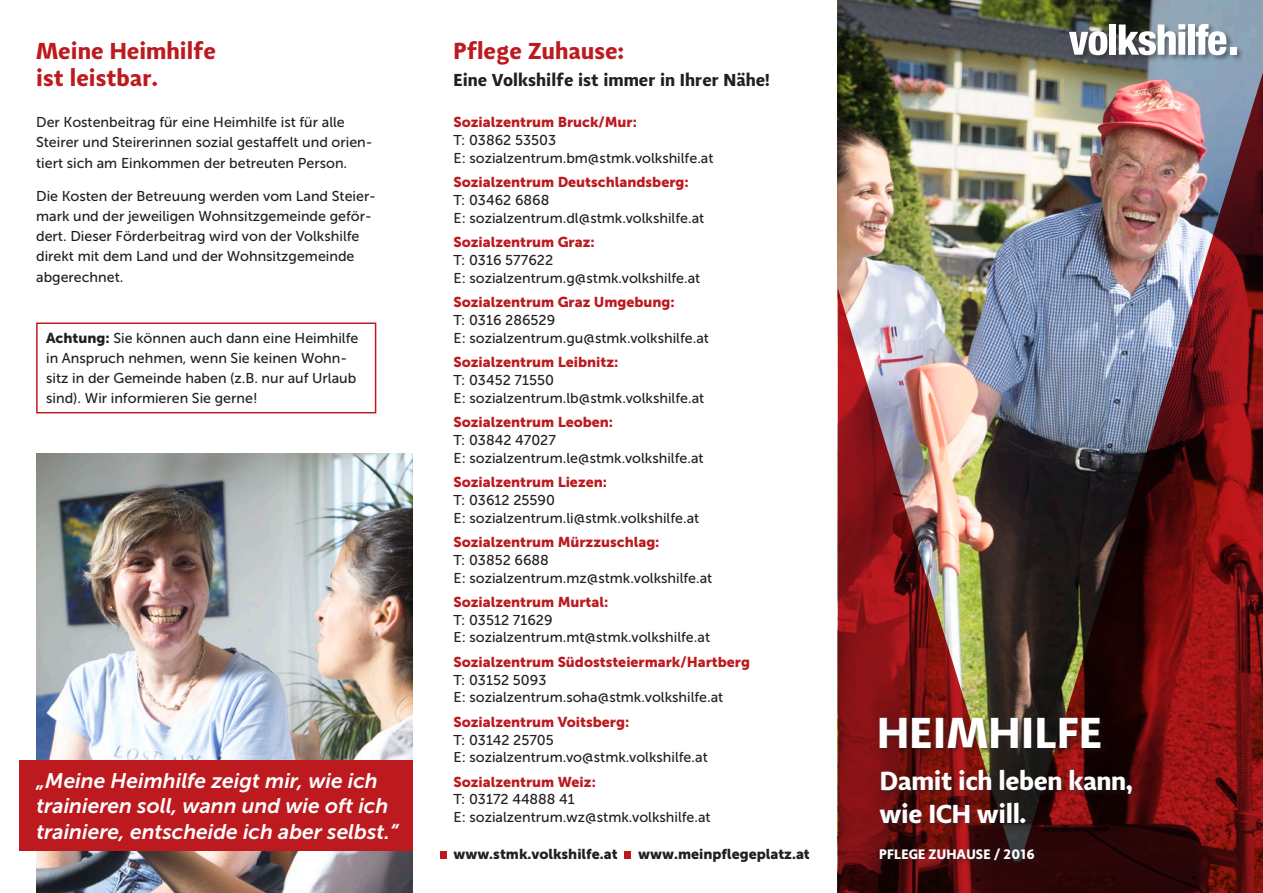
<style>
.page{position:relative;width:1263px;height:893px;background:#fff}
.page>*{position:absolute;margin:0;border:0;box-sizing:border-box;transform-origin:0 0}
.t1{font:700 45px "Adagio Sans";letter-spacing:.01em;color:#fff}
.t2{font:700 27px/32.4px "Adagio Sans";letter-spacing:-.015em;color:#fff}
.t3{font:700 24px/27px "Adagio Sans";color:#bd1a1f}
.t4{font:italic 21px/25.2px "Museo Sans 700";color:#fff}
.t5{font:700 18px "Adagio Sans";color:#231f20}
.t6{font:14.25px/17.9px "Museo Sans 500";color:#231f20}
.t7{font:14.25px "Museo Sans 900";color:#bd1a1f}
.t8{font:14.25px "Museo Sans 900";color:#231f20}
.t9{font:700 14.25px "Adagio Sans";letter-spacing:.01em;color:#fff}
.s1{font-family:"Museo Sans 900"}
</style>
<div class="page">
<img style="left:838px;top:0;width:425px;height:45px">
<img style="left:838px;top:45px;width:425px;height:848px">
<div style="left:878px;top:716px;width:230px;height:39px;background:#231f20;opacity:.5"></div>
<div style="left:878px;top:769px;width:261px;height:62px;background:#231f20;opacity:.5"></div>
<div style="left:1068px;top:22px;width:176px;height:41px;background:#231f20;opacity:.5"></div>
<svg style="left:1069px;top:31px;width:38px;height:24px"></svg>
<div style="left:1109px;top:25px;width:7px;height:30px;background:#fff"></div>
<svg style="left:1119px;top:24px;width:66px;height:31px"></svg>
<div style="left:1188px;top:25px;width:7px;height:30px;background:#fff"></div>
<svg style="left:1196px;top:24px;width:30px;height:31px"></svg>
<div style="left:1230px;top:47px;width:6px;height:8px;background:#fff"></div>
<img style="left:36px;top:454px;width:376px;height:439px">
<div style="left:36px;top:322px;width:340px;height:91px;border:2px solid #bd1a1f"></div>
<div style="left:19px;top:760px;width:393px;height:91px;background:#bd1a1f"></div>
<div style="left:440px;top:851px;width:7px;height:8px;background:#bd1a1f"></div>
<div style="left:624px;top:851px;width:7px;height:8px;background:#bd1a1f"></div>
<div style="left:879px;top:847px;width:163px;height:20px;background:#231f20;opacity:.5"></div>
<h3 class="t3" style="left:36px;top:37px;width:181px">Meine Heimhilfe ist leistbar.</h3>
<p class="t6" style="left:36px;top:112px;width:338px;line-height:20.2px">Der Kostenbeitrag für eine Heimhilfe ist für alle<br>Steirer und Steirerinnen sozial gestaffelt und orien&shy;tiert sich am Einkommen der betreuten Person.</p>
<p class="t6" style="left:36px;top:186px;width:341px;line-height:20.2px">Die Kosten der Betreuung werden vom Land Steier&shy;mark und der jeweiligen Wohnsitzgemeinde geför&shy;dert. Dieser Förderbeitrag wird von der Volkshilfe direkt mit dem Land und der Wohnsitzgemeinde abgerechnet.</p>
<p class="t6" style="left:46px;top:328px;width:314px;line-height:20.2px"><span class="s1">Achtung:</span> Sie können auch dann eine Heimhilfe in Anspruch nehmen, wenn Sie keinen Wohn&shy;sitz in der Gemeinde haben (z.B. nur auf Urlaub sind). Wir informieren Sie gerne!</p>
<h3 class="t4" style="left:36px;top:768px;width:364px">„Meine Heimhilfe zeigt mir, wie ich trainieren soll, wann und wie oft ich trainiere, entscheide ich aber selbst.“</h3>
<h3 class="t3" style="left:453px;top:37px;width:172px">Pflege Zuhause:</h3>
<p class="t5" style="left:453px;top:68px;width:318px">Eine Volkshilfe ist immer in Ihrer Nähe!</p>
<p class="t7" style="left:453px;top:114px;width:185px">Sozialzentrum Bruck/Mur:</p>
<p class="t6" style="left:453px;top:131px;width:262px">T: 03862 53503<br>E: sozialzentrum.bm@stmk.volkshilfe.at</p>
<p class="t7" style="left:453px;top:174px;width:237px">Sozialzentrum Deutschlandsberg:</p>
<p class="t6" style="left:453px;top:191px;width:252px">T: 03462 6868<br>E: sozialzentrum.dl@stmk.volkshilfe.at</p>
<p class="t7" style="left:453px;top:234px;width:143px">Sozialzentrum Graz:</p>
<p class="t6" style="left:453px;top:251px;width:248px">T: 0316 577622<br>E: sozialzentrum.g@stmk.volkshilfe.at</p>
<p class="t7" style="left:453px;top:294px;width:223px">Sozialzentrum Graz Umgebung:</p>
<p class="t6" style="left:453px;top:311px;width:257px">T: 0316 286529<br>E: sozialzentrum.gu@stmk.volkshilfe.at</p>
<p class="t7" style="left:453px;top:354px;width:166px">Sozialzentrum Leibnitz:</p>
<p class="t6" style="left:453px;top:371px;width:252px">T: 03452 71550<br>E: sozialzentrum.lb@stmk.volkshilfe.at</p>
<p class="t7" style="left:453px;top:414px;width:161px">Sozialzentrum Leoben:</p>
<p class="t6" style="left:453px;top:431px;width:252px">T: 03842 47027<br>E: sozialzentrum.le@stmk.volkshilfe.at</p>
<p class="t7" style="left:453px;top:474px;width:155px">Sozialzentrum Liezen:</p>
<p class="t6" style="left:453px;top:491px;width:247px">T: 03612 25590<br>E: sozialzentrum.li@stmk.volkshilfe.at</p>
<p class="t7" style="left:453px;top:534px;width:208px">Sozialzentrum Mürzzuschlag:</p>
<p class="t6" style="left:453px;top:551px;width:260px">T: 03852 6688<br>E: sozialzentrum.mz@stmk.volkshilfe.at</p>
<p class="t7" style="left:453px;top:594px;width:156px">Sozialzentrum Murtal:</p>
<p class="t6" style="left:453px;top:611px;width:258px">T: 03512 71629<br>E: sozialzentrum.mt@stmk.volkshilfe.at</p>
<p class="t7" style="left:453px;top:654px;width:298px">Sozialzentrum Südoststeiermark/Hartberg</p>
<p class="t6" style="left:453px;top:671px;width:271px">T: 03152 5093<br>E: sozialzentrum.soha@stmk.volkshilfe.at</p>
<p class="t7" style="left:453px;top:713px;width:177px">Sozialzentrum Voitsberg:</p>
<p class="t6" style="left:453px;top:731px;width:256px">T: 03142 25705<br>E: sozialzentrum.vo@stmk.volkshilfe.at</p>
<p class="t7" style="left:453px;top:773px;width:144px">Sozialzentrum Weiz:</p>
<p class="t6" style="left:453px;top:791px;width:259px">T: 03172 44888 41<br>E: sozialzentrum.wz@stmk.volkshilfe.at</p>
<h1 class="t1" style="left:877px;top:703px;width:227px">HEIMHILFE</h1>
<h2 class="t2" style="left:880px;top:765px;width:255px">Damit ich leben kann, wie ICH will.</h2>
<p class="t8" style="left:453px;top:846px;width:166px">www.stmk.volkshilfe.at</p>
<p class="t8" style="left:638px;top:846px;width:173px">www.meinpflegeplatz.at</p>
<p class="t9" style="left:879px;top:845px;width:157px">PFLEGE ZUHAUSE / 2016</p>
</div>
